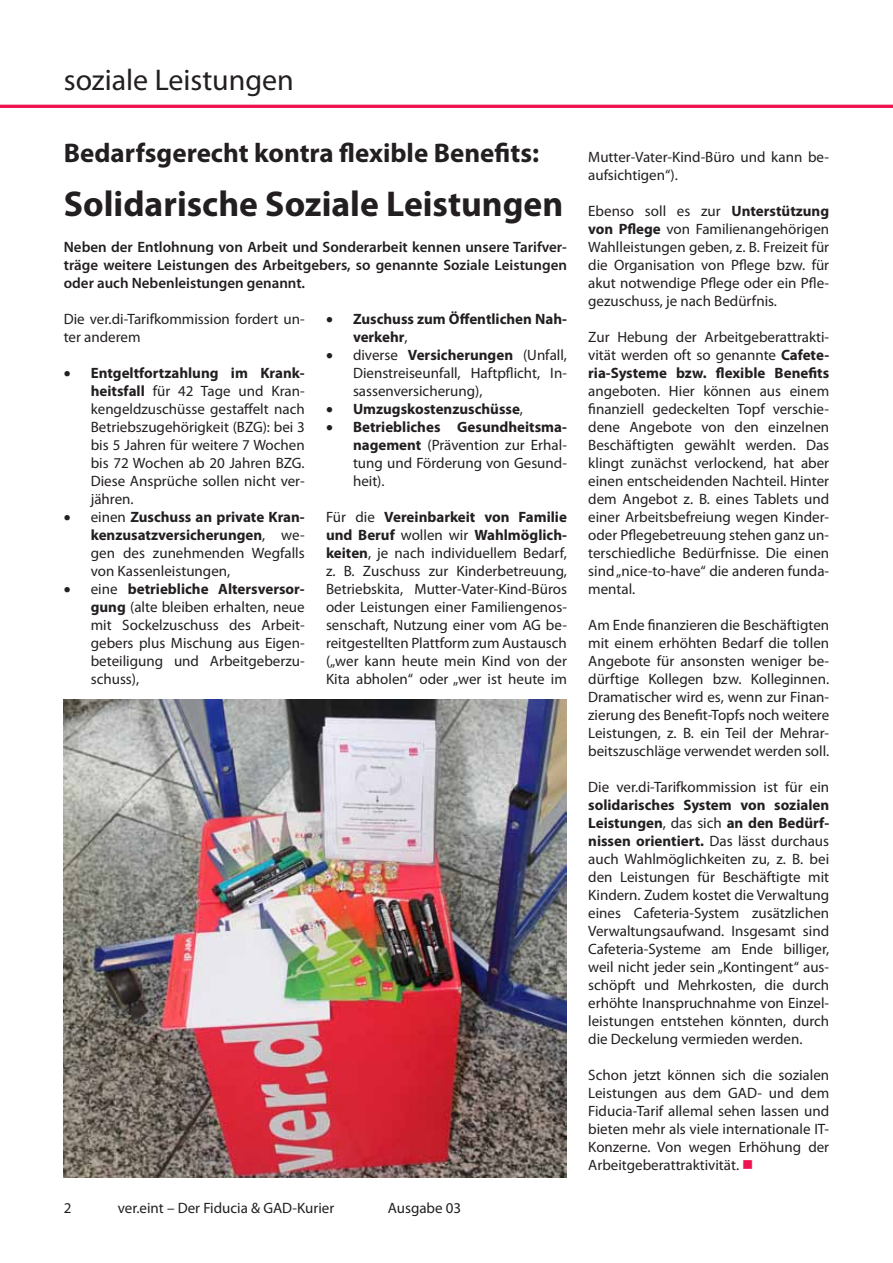
<style>
.page{position:relative;width:893px;height:1263px;background:#fff}
.page>*{position:absolute;margin:0;border:0;box-sizing:border-box;transform-origin:0 0}
.t1{font:700 36px "Myriad Pro";color:#231f20}
.t2{font:30px "Myriad Pro";color:#231f20}
.t3{font:700 27px "Myriad Pro";color:#231f20}
.t4{font:15px/18px "Myriad Pro";color:#231f20;text-align:justify}
.t5{font:600 15px/18px "Myriad Pro";color:#231f20;text-align:justify}
.t6{font:700 15px/18px "Myriad Pro";color:#231f20}
.s1{font-weight:700}
.s2{font-weight:400}
.s3{color:#ed1450}
</style>
<div class="page">
<hr style="left:0;top:105px;width:893px;height:3px;background:#ed1450">
<img style="left:64px;top:700px;width:503px;height:478px">
<h2 class="t2" style="left:64px;top:61px;width:232px">soziale Leistungen</h2>
<h3 class="t3" style="left:64px;top:135px;width:477px">Bedarfsgerecht kontra flexible Benefits:</h3>
<h1 class="t1" style="left:64px;top:180px;width:501px">Solidarische Soziale Leistungen</h1>
<p class="t5" style="left:64px;top:238px;width:505px">Neben der Entlohnung von Arbeit und Sonderarbeit kennen unsere Tarifver&shy;träge weitere Leistungen des Arbeitgebers, so genannte Soziale Leistungen oder auch Nebenleistungen genannt.</p>
<p class="t4" style="left:64px;top:310px;width:242px">Die ver.di-Tarifkommission fordert un&shy;ter anderem</p>
<p class="t4" style="left:91px;top:364px;width:215px;text-indent:-27px">• <span class="s1">Entgeltfortzahlung im Krank&shy;heitsfall</span> für 42 Tage und Kran&shy;kengeldzuschüsse gestaffelt nach Betriebszugehörigkeit (BZG): bei 3 bis 5 Jahren für weitere 7 Wochen bis 72 Wochen ab 20 Jahren BZG.<br>Diese Ansprüche sollen nicht ver&shy;jähren.</p>
<p class="t4" style="left:91px;top:508px;width:215px;text-indent:-27px">• einen <span class="s1">Zuschuss an private Kran&shy;kenzusatzversicherungen</span>, we&shy;gen des zunehmenden Wegfalls von Kassenleistungen,</p>
<p class="t4" style="left:91px;top:580px;width:215px;text-indent:-27px">• eine <span class="s1">betriebliche Altersversor&shy;gung</span> (alte bleiben erhalten, neue mit Sockelzuschuss des Arbeit&shy;gebers plus Mischung aus Eigen&shy;beteiligung und Arbeitgeberzu&shy;schuss),</p>
<p class="t6" style="left:353px;top:309px;width:215px;text-indent:-27px">• Zuschuss zum Öffentlichen Nah&shy;verkehr<span class="s2">,</span></p>
<p class="t4" style="left:353px;top:346px;width:215px;text-indent:-27px">• diverse <span class="s1">Versicherungen</span> (Unfall, Dienstreiseunfall, Haftpflicht, In&shy;sassenversicherung),</p>
<p class="t6" style="left:326px;top:399px;width:199px">• Umzugskostenzuschüsse<span class="s2">,</span></p>
<p class="t4" style="left:353px;top:418px;width:215px;text-indent:-27px">• <span class="s1">Betriebliches Gesundheitsma&shy;nagement</span> (Prävention zur Erhal&shy;tung und Förderung von Gesund&shy;heit).</p>
<p class="t4" style="left:326px;top:508px;width:242px">Für die <span class="s1">Vereinbarkeit von Familie und Beruf</span> wollen wir <span class="s1">Wahlmöglich&shy;keiten</span>, je nach individuellem Bedarf, z. B. Zuschuss zur Kinderbetreuung, Betriebskita, Mutter-Vater-Kind-Büros oder Leistungen einer Familiengenos&shy;senschaft, Nutzung einer vom AG be&shy;reitgestellten Plattform zum Austausch („wer kann heute mein Kind von der Kita abholen“ oder „wer ist heute im</p>
<p class="t4" style="left:64px;top:1198px;width:9px">2</p>
<p class="t4" style="left:118px;top:1198px;width:218px">ver.eint – Der Fiducia &amp; GAD-Kurier</p>
<p class="t4" style="left:388px;top:1198px;width:75px">Ausgabe 03</p>
<p class="t4" style="left:588px;top:148px;width:242px">Mutter-Vater-Kind-Büro und kann be&shy;aufsichtigen“).</p>
<p class="t4" style="left:588px;top:202px;width:242px">Ebenso soll es zur <span class="s1">Unterstützung von Pflege</span> von Familienangehörigen Wahlleistungen geben, z. B. Freizeit für die Organisation von Pflege bzw. für akut notwendige Pflege oder ein Pfle&shy;gezuschuss, je nach Bedürfnis.</p>
<p class="t4" style="left:588px;top:328px;width:242px">Zur Hebung der Arbeitgeberattrakti&shy;vität werden oft so genannte <span class="s1">Cafete&shy;ria-Systeme bzw. flexible Benefits</span></p>
<p class="t4" style="left:588px;top:382px;width:242px">angeboten. Hier können aus einem finanziell gedeckelten Topf verschie&shy;dene Angebote von den einzelnen Beschäftigten gewählt werden. Das klingt zunächst verlockend, hat aber einen entscheidenden Nachteil. Hinter dem Angebot z. B. eines Tablets und einer Arbeitsbefreiung wegen Kinder&shy;oder Pflegebetreuung stehen ganz un&shy;terschiedliche Bedürfnisse. Die einen sind „nice-to-have“ die anderen funda&shy;mental.</p>
<p class="t4" style="left:588px;top:616px;width:242px">Am Ende finanzieren die Beschäftigten mit einem erhöhten Bedarf die tollen Angebote für ansonsten weniger be&shy;dürftige Kollegen bzw. Kolleginnen.<br>Dramatischer wird es, wenn zur Finan&shy;zierung des Benefit-Topfs noch weitere Leistungen, z. B. ein Teil der Mehrar&shy;beitszuschläge verwendet werden soll.</p>
<p class="t4" style="left:588px;top:778px;width:242px">Die ver.di-Tarifkommission ist für ein</p>
<p class="t4" style="left:588px;top:796px;width:242px"><span class="s1">solidarisches System von sozialen Leistungen</span>, das sich <span class="s1">an den Bedürf&shy;nissen orientiert.</span> Das lässt durchaus auch Wahlmöglichkeiten zu, z. B. bei den Leistungen für Beschäftigte mit Kindern. Zudem kostet die Verwaltung eines Cafeteria-System zusätzlichen Verwaltungsaufwand. Insgesamt sind Cafeteria-Systeme am Ende billiger, weil nicht jeder sein „Kontingent“ aus&shy;schöpft und Mehrkosten, die durch erhöhte Inanspruchnahme von Einzel&shy;leistungen entstehen könnten, durch die Deckelung vermieden werden.</p>
<p class="t4" style="left:588px;top:1066px;width:242px">Schon jetzt können sich die sozialen Leistungen aus dem GAD- und dem Fiducia-Tarif allemal sehen lassen und bieten mehr als viele internationale IT-Konzerne. Von wegen Erhöhung der Arbeitgeberattraktivität. <span class="s3">■</span></p>
</div>
